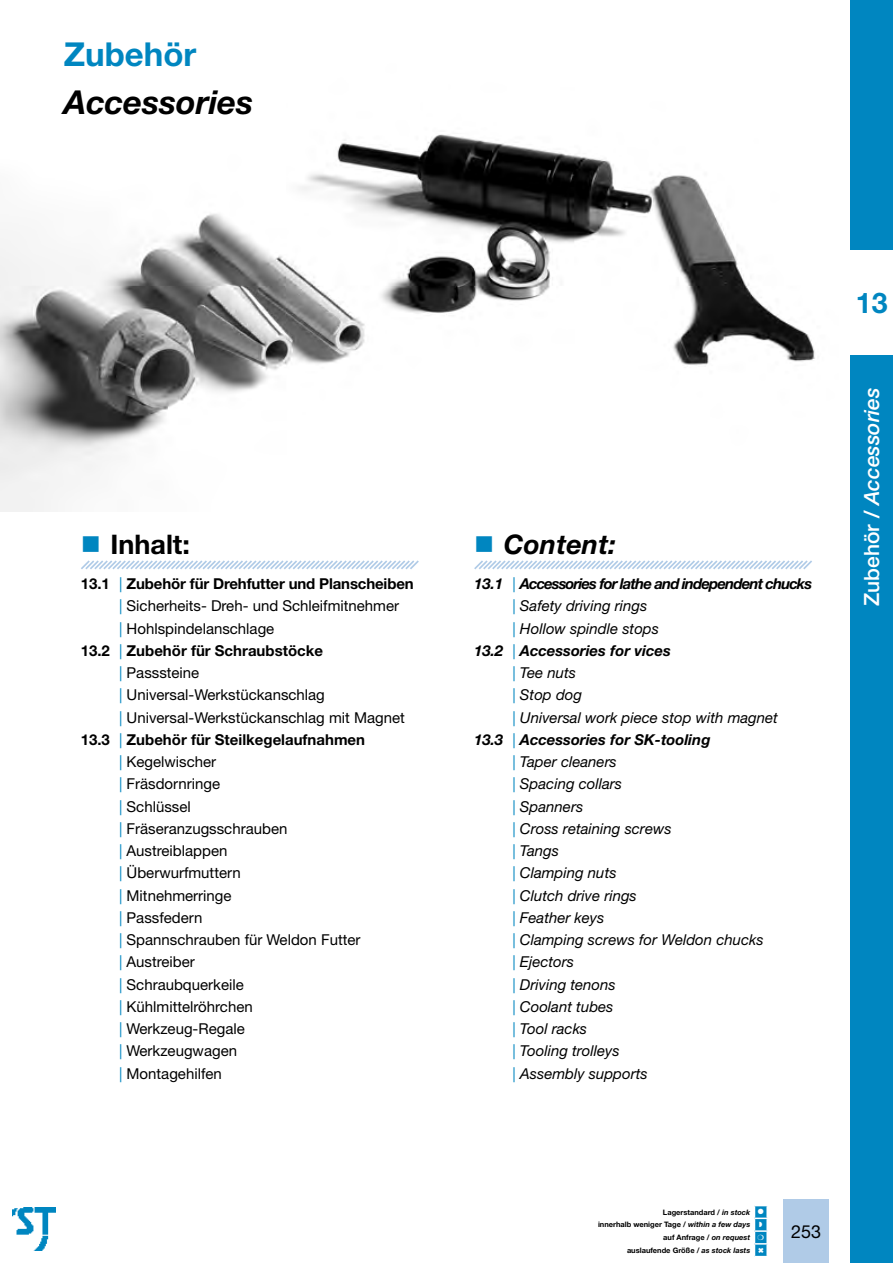
<style>
.page{position:relative;width:893px;height:1263px;background:#fff}
.page>*{position:absolute;margin:0;border:0;box-sizing:border-box;transform-origin:0 0}
.t1{font:italic 700 33px "Helvetica Neue LT Std";color:#000}
.t2{font:700 33px "Helvetica Neue LT Std";color:#0086c0}
.t3{font:700 28.5px "Helvetica Neue LT Std";color:#0086c0}
.t4{font:italic 700 27px "Helvetica Neue LT Std";color:#000}
.t5{font:700 27px "Helvetica Neue LT Std";color:#000}
.t6{font:italic 500 21px "Helvetica Neue LT Std";color:#fff}
.t7{font:18px "Helvetica Neue LT Std";color:#000}
.t8{font:15px "Helvetica Neue LT Std";color:#000}
.t9{font:italic 15px "Helvetica Neue LT Std";color:#000}
.t10{font:700 15px "Helvetica Neue LT Std";color:#000}
.t11{font:italic 700 15px "Helvetica Neue LT Std";color:#000}
.t12{font:italic 700 15px "Helvetica Neue LT Std";letter-spacing:-.06em;color:#000}
.t13{font:700 7.5px "Helvetica Neue LT Std";color:#000}
.s1{font-weight:400;color:#0086c0}
.s2{color:#0086c0}
.s3{font-style:normal}
.s4{font-style:italic}
.s5{color:#fff}
</style>
<div class="page">
<div style="left:850px;top:0;width:43px;height:1263px;background:#0086c0"></div>
<img style="left:13px;top:1208px;width:42px;height:42px">
<div style="left:783px;top:1199px;width:46px;height:64px;background:#b0cbe7"></div>
<div style="left:842px;top:251px;width:51px;height:104px;background:#fff"></div>
<img style="left:0;top:134px;width:815px;height:377px">
<svg style="left:474px;top:560px;width:338px;height:10px"></svg>
<svg style="left:81px;top:560px;width:338px;height:10px"></svg>
<svg style="left:754px;top:1205px;width:14px;height:52px"></svg>
<h1 class="t2" style="left:64px;top:34px;width:134px">Zubehör</h1>
<h1 class="t1" style="left:64px;top:82px;width:191px">Accessories</h1>
<h3 class="t5" style="left:111px;top:528px;width:81px">Inhalt:</h3>
<p class="t10" style="left:81px;top:574px;width:334px">13.1 <span class="s1">|</span> Zubehör für Drehfutter und Planscheiben</p>
<p class="t8" style="left:119px;top:597px;width:282px"><span class="s2">|</span> Sicherheits- Dreh- und Schleifmitnehmer</p>
<p class="t8" style="left:119px;top:619px;width:157px"><span class="s2">|</span> Hohlspindelanschlage</p>
<p class="t10" style="left:81px;top:641px;width:244px">13.2 <span class="s1">|</span> Zubehör für Schraubstöcke</p>
<p class="t8" style="left:119px;top:664px;width:82px"><span class="s2">|</span> Passsteine</p>
<p class="t8" style="left:119px;top:686px;width:207px"><span class="s2">|</span> Universal-Werkstückanschlag</p>
<p class="t8" style="left:119px;top:708px;width:287px"><span class="s2">|</span> Universal-Werkstückanschlag mit Magnet</p>
<p class="t10" style="left:81px;top:730px;width:286px">13.3 <span class="s1">|</span> Zubehör für Steilkegelaufnahmen</p>
<p class="t8" style="left:119px;top:753px;width:99px"><span class="s2">|</span> Kegelwischer</p>
<p class="t8" style="left:119px;top:775px;width:103px"><span class="s2">|</span> Fräsdornringe</p>
<p class="t8" style="left:119px;top:797px;width:73px"><span class="s2">|</span> Schlüssel</p>
<p class="t8" style="left:119px;top:819px;width:170px"><span class="s2">|</span> Fräseranzugsschrauben</p>
<p class="t8" style="left:119px;top:842px;width:110px"><span class="s2">|</span> Austreiblappen</p>
<p class="t8" style="left:119px;top:864px;width:123px"><span class="s2">|</span> Überwurfmuttern</p>
<p class="t8" style="left:119px;top:886px;width:114px"><span class="s2">|</span> Mitnehmerringe</p>
<p class="t8" style="left:119px;top:908px;width:85px"><span class="s2">|</span> Passfedern</p>
<p class="t8" style="left:119px;top:931px;width:243px"><span class="s2">|</span> Spannschrauben für Weldon Futter</p>
<p class="t8" style="left:119px;top:953px;width:77px"><span class="s2">|</span> Austreiber</p>
<p class="t8" style="left:119px;top:975px;width:126px"><span class="s2">|</span> Schraubquerkeile</p>
<p class="t8" style="left:119px;top:997px;width:135px"><span class="s2">|</span> Kühlmittelröhrchen</p>
<p class="t8" style="left:119px;top:1020px;width:127px"><span class="s2">|</span> Werkzeug-Regale</p>
<p class="t8" style="left:119px;top:1042px;width:120px"><span class="s2">|</span> Werkzeugwagen</p>
<p class="t8" style="left:119px;top:1064px;width:104px"><span class="s2">|</span> Montagehilfen</p>
<h3 class="t4" style="left:504px;top:528px;width:113px">Content:</h3>
<p class="t12" style="left:474px;top:574px;width:340px">13.1 <span class="s1">|</span> Accessories for lathe and independent chucks</p>
<p class="t9" style="left:512px;top:597px;width:136px"><span class="s2">|</span> Safety driving rings</p>
<p class="t9" style="left:512px;top:619px;width:148px"><span class="s2">|</span> Hollow spindle stops</p>
<p class="t11" style="left:474px;top:641px;width:198px">13.2 <span class="s1">|</span> Accessories for vices</p>
<p class="t9" style="left:512px;top:664px;width:65px"><span class="s2">|</span> Tee nuts</p>
<p class="t9" style="left:512px;top:686px;width:71px"><span class="s2">|</span> Stop dog</p>
<p class="t9" style="left:512px;top:708px;width:267px"><span class="s2">|</span> Universal work piece stop with magnet</p>
<p class="t11" style="left:474px;top:730px;width:238px">13.3 <span class="s1">|</span> Accessories for SK-tooling</p>
<p class="t9" style="left:512px;top:753px;width:106px"><span class="s2">|</span> Taper cleaners</p>
<p class="t9" style="left:512px;top:775px;width:111px"><span class="s2">|</span> Spacing collars</p>
<p class="t9" style="left:512px;top:797px;width:72px"><span class="s2">|</span> Spanners</p>
<p class="t9" style="left:512px;top:819px;width:161px"><span class="s2">|</span> Cross retaining screws</p>
<p class="t9" style="left:512px;top:842px;width:48px"><span class="s2">|</span> Tangs</p>
<p class="t9" style="left:512px;top:864px;width:106px"><span class="s2">|</span> Clamping nuts</p>
<p class="t9" style="left:512px;top:886px;width:126px"><span class="s2">|</span> Clutch drive rings</p>
<p class="t9" style="left:512px;top:908px;width:93px"><span class="s2">|</span> Feather keys</p>
<p class="t9" style="left:512px;top:931px;width:253px"><span class="s2">|</span> Clamping screws for Weldon chucks</p>
<p class="t9" style="left:512px;top:953px;width:63px"><span class="s2">|</span> Ejectors</p>
<p class="t9" style="left:512px;top:975px;width:105px"><span class="s2">|</span> Driving tenons</p>
<p class="t9" style="left:512px;top:997px;width:103px"><span class="s2">|</span> Coolant tubes</p>
<p class="t9" style="left:512px;top:1020px;width:76px"><span class="s2">|</span> Tool racks</p>
<p class="t9" style="left:512px;top:1042px;width:109px"><span class="s2">|</span> Tooling trolleys</p>
<p class="t9" style="left:512px;top:1064px;width:137px"><span class="s2">|</span> Assembly supports</p>
<h2 class="t3" style="left:856px;top:285px;width:33px">13</h2>
<h3 class="t6" style="left:859px;top:606px;width:220px;rotate:-90deg"><span class="s3">Zubehör /</span> Accessories</h3>
<p class="t13" style="left:663px;top:1207px;width:102px">Lagerstandard / <span class="s4">in stock</span> <span class="s5">●</span></p>
<p class="t13" style="left:598px;top:1220px;width:154px">innerhalb weniger Tage / <span class="s4">within a few days</span></p>
<p class="t13" style="left:663px;top:1233px;width:88px">auf Anfrage / <span class="s4">on request</span></p>
<p class="t13" style="left:627px;top:1245px;width:138px">auslaufende Größe / <span class="s4">as stock lasts</span> <span class="s5">✖</span></p>
<p class="t7" style="left:791px;top:1220px;width:32px">253</p>
</div>
